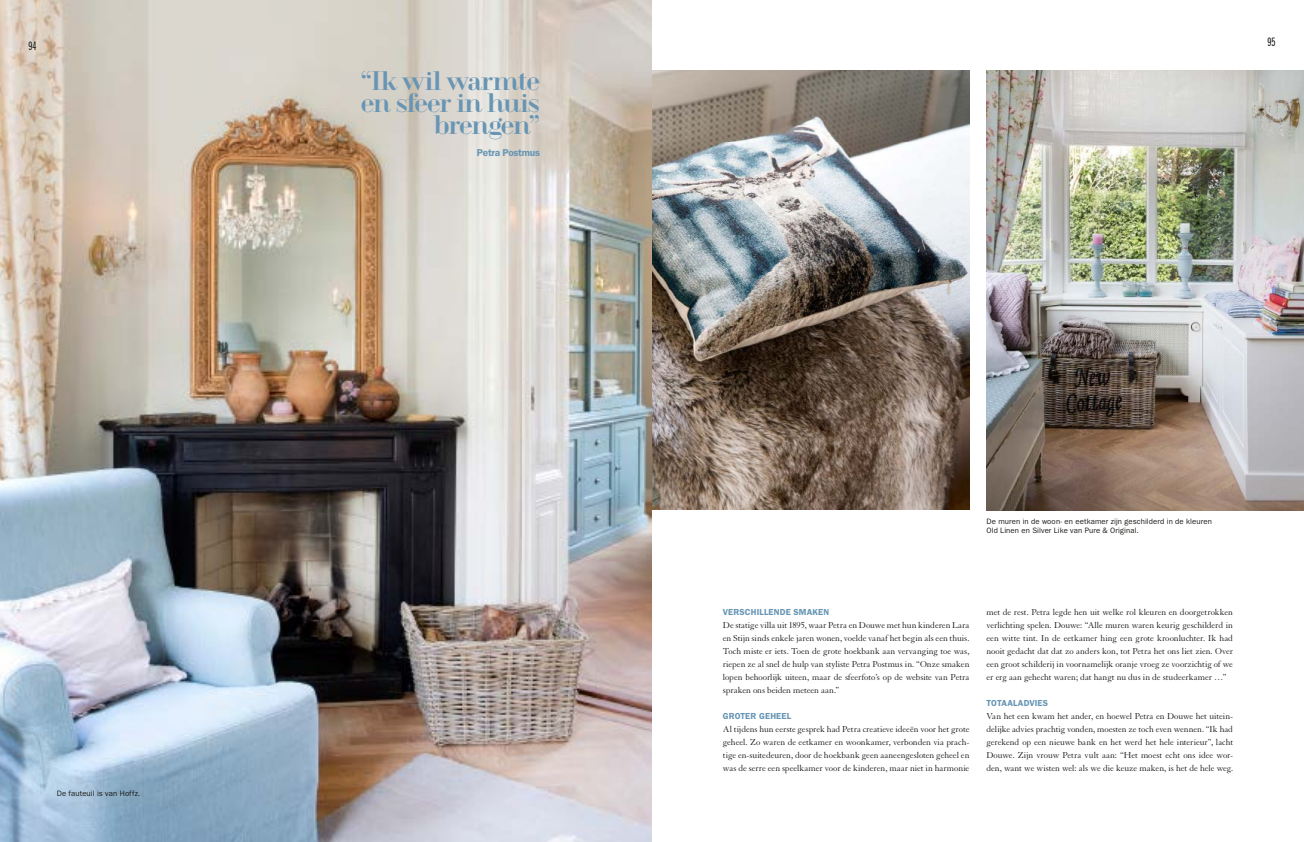
<style>
.page{position:relative;width:1304px;height:842px;background:#fff}
.page>*{position:absolute;margin:0;border:0;box-sizing:border-box;transform-origin:0 0}
.t1{font:25px/22px "Geotica Three";letter-spacing:-.045em;color:#6795b3;text-align:right}
.t2{font:12.6px "ITC Franklin Gothic Std Bk X Cp";color:#1a1a18}
.t3{font:600 10px "ITC Franklin Gothic Std";letter-spacing:-.025em;color:#6795b3}
.t4{font:9.3px/13px "Granjon LT Std";letter-spacing:-.01em;color:#1a1a18;text-align:justify}
.t5{font:600 8.8px "ITC Franklin Gothic Std";letter-spacing:.015em;color:#6795b3}
.t6{font:7.8px/9px "ITC Franklin Gothic Std";letter-spacing:.015em;color:#1a1a18}
</style>
<div class="page">
<img style="left:986px;top:71px;width:318px;height:439px">
<img style="left:652px;top:71px;width:317px;height:438px">
<img style="left:0;top:0;width:652px;height:842px">
<h2 class="t2" style="left:28px;top:39px;width:10px">94</h2>
<p class="t6" style="left:57px;top:789px;width:85px">De fauteuil is van Hoffz.</p>
<h1 class="t1" style="left:361px;top:70px;width:181px">“Ik wil warmte en sfeer in huis brengen”</h1>
<p class="t3" style="left:477px;top:147px;width:65px">Petra Postmus</p>
<h2 class="t2" style="left:1267px;top:36px;width:10px">95</h2>
<p class="t6" style="left:986px;top:516px;width:227px">De muren in de woon- en eetkamer zijn geschilderd in de kleuren<br>Old Linen en Silver Like van Pure &amp; Original.</p>
<p class="t5" style="left:723px;top:606px;width:108px">VERSCHILLENDE SMAKEN</p>
<p class="t4" style="left:723px;top:619px;width:248px">De statige villa uit 1895, waar Petra en Douwe met hun kinderen Lara en Stijn sinds enkele jaren wonen, voelde vanaf het begin als een thuis.<br>Toch miste er iets. Toen de grote hoekbank aan vervanging toe was, riepen ze al snel de hulp van styliste Petra Postmus in. “Onze smaken lopen behoorlijk uiteen, maar de sfeerfoto’s op de website van Petra spraken ons beiden meteen aan.”</p>
<p class="t5" style="left:723px;top:711px;width:70px">GROTER GEHEEL</p>
<p class="t4" style="left:723px;top:723px;width:248px">Al tijdens hun eerste gesprek had Petra creatieve ideeën voor het grote geheel. Zo waren de eetkamer en woonkamer, verbonden via prach&shy;tige en-suitedeuren, door de hoekbank geen aaneengesloten geheel en was de serre een speelkamer voor de kinderen, maar niet in harmonie</p>
<p class="t4" style="left:986px;top:606px;width:248px">met de rest. Petra legde hen uit welke rol kleuren en doorgetrokken verlichting spelen. Douwe: “Alle muren waren keurig geschilderd in een witte tint. In de eetkamer hing een grote kroonluchter. Ik had nooit gedacht dat dat zo anders kon, tot Petra het ons liet zien. Over een groot schilderij in voornamelijk oranje vroeg ze voorzichtig of we er erg aan gehecht waren; dat hangt nu dus in de studeerkamer …”</p>
<p class="t5" style="left:986px;top:698px;width:63px">TOTAALADVIES</p>
<p class="t4" style="left:986px;top:710px;width:248px">Van het een kwam het ander, en hoewel Petra en Douwe het uitein&shy;delijke advies prachtig vonden, moesten ze toch even wennen. “Ik had gerekend op een nieuwe bank en het werd het hele interieur”, lacht Douwe. Zijn vrouw Petra vult aan: “Het moest echt ons idee wor&shy;den, want we wisten wel: als we die keuze maken, is het de hele weg.</p>
</div>
